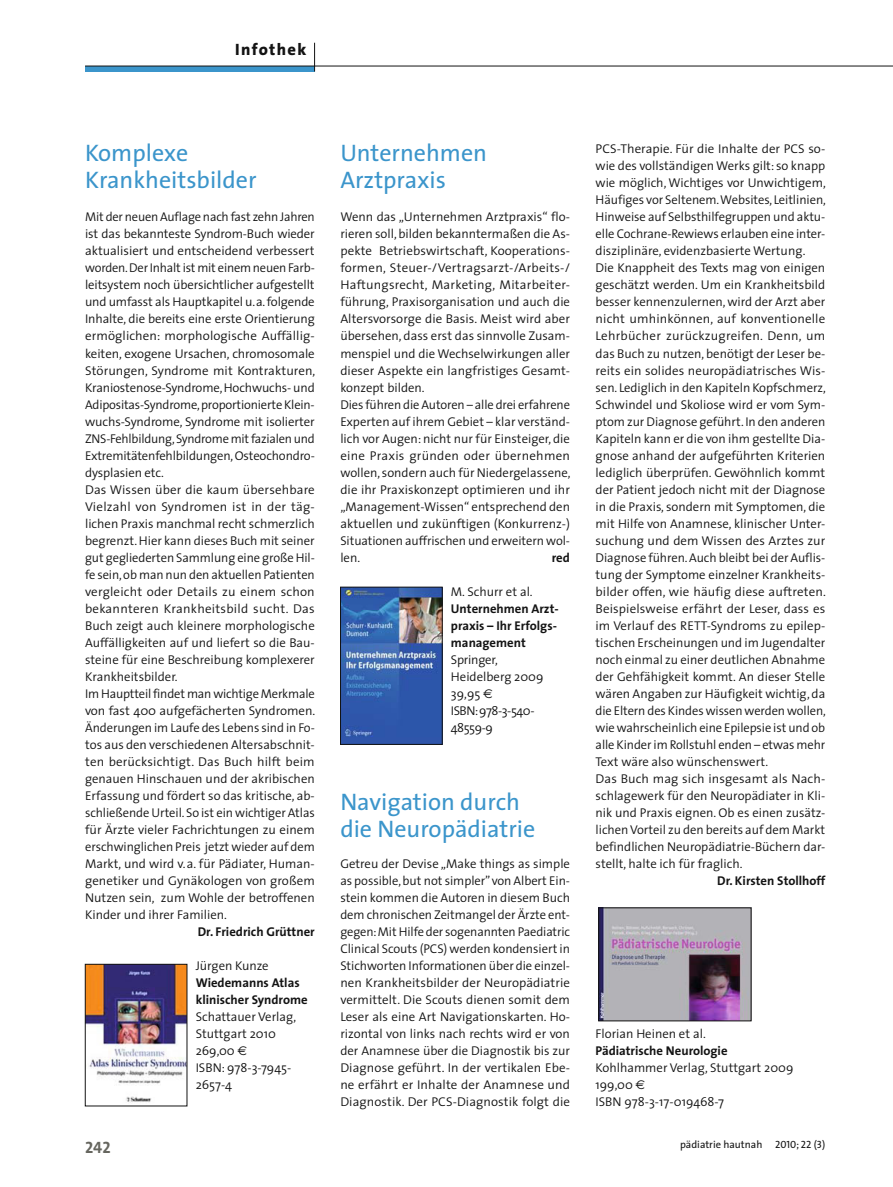
<style>
.page{position:relative;width:893px;height:1187px;background:#fff}
.page>*{position:absolute;margin:0;border:0;box-sizing:border-box;transform-origin:0 0}
.t1{font:24px/27px "The Sans";color:#3b95cb}
.t2{font:800 16.5px "The Sans";letter-spacing:.08em;color:#131313}
.t3{font:16.5px "The Sans Bold Caps";color:#66665f}
.t4{font:300 12.75px/17px "The Sans";color:#131313}
.t5{font:700 12.75px/17px "The Sans";color:#131313}
.t6{font:300 12.75px/17px "The Sans";letter-spacing:-.02em;color:#131313}
.t7{font:10.5px "The Sans";color:#131313}
.s1{font-family:"The Sans Caps"}
</style>
<div class="page">
<div style="left:85px;top:66px;width:230px;height:5px;background:#3b95cb"></div>
<hr style="left:85px;top:66px;width:807px;height:1px;background:#131313">
<svg style="left:314px;top:43px;width:1px;height:28px"></svg>
<img style="left:600px;top:909px;width:149px;height:110px">
<div style="left:598px;top:907px;width:153px;height:114px;border:1px solid #131313"></div>
<img style="left:87px;top:966px;width:98px;height:137px">
<div style="left:85px;top:964px;width:102px;height:142px;border:1px solid #131313"></div>
<img style="left:342px;top:589px;width:98px;height:153px">
<div style="left:340px;top:587px;width:102px;height:157px;border:1px solid #131313"></div>
<p class="t2" style="left:235px;top:42px;width:73px">Infothek</p>
<h1 class="t1" style="left:85px;top:141px;width:173px">Komplexe<br>Krankheitsbilder</h1>
<p class="t4" style="left:85px;top:210px;width:232px">Mit der neuen Auflage nach fast zehn Jahren ist das bekannteste Syndrom-Buch wieder aktualisiert und entscheidend verbessert worden. Der Inhalt ist mit einem neuen Farb&shy;leitsystem noch übersichtlicher aufgestellt und umfasst als Hauptkapitel u. a. folgende Inhalte, die bereits eine erste Orientierung ermöglichen: morphologische Auffällig&shy;keiten, exogene Ursachen, chromosomale Störungen, Syndrome mit Kontrakturen, Kraniostenose-Syndrome, Hochwuchs- und Adipositas-Syndrome, proportionierte Klein&shy;wuchs-Syndrome, Syndrome mit isolierter ZNS-Fehlbildung, Syndrome mit fazialen und Extremitätenfehlbildungen, Osteochondro&shy;dysplasien etc.<br>Das Wissen über die kaum übersehbare Vielzahl von Syndromen ist in der täg&shy;lichen Praxis manchmal recht schmerzlich begrenzt. Hier kann dieses Buch mit seiner gut gegliederten Sammlung eine große Hil&shy;fe sein, ob man nun den aktuellen Patienten vergleicht oder Details zu einem schon bekannteren Krankheitsbild sucht. Das Buch zeigt auch kleinere morphologische Auffälligkeiten auf und liefert so die Bau&shy;steine für eine Beschreibung komplexerer Krankheitsbilder.<br>Im Hauptteil findet man wichtige Merkmale von fast 400 aufgefächerten Syndromen.<br>Änderungen im Laufe des Lebens sind in Fo&shy;tos aus den verschiedenen Altersabschnit&shy;ten berücksichtigt. Das Buch hilft beim genauen Hinschauen und der akribischen Erfassung und fördert so das kritische, ab&shy;schließende Urteil. So ist ein wichtiger Atlas für Ärzte vieler Fachrichtungen zu einem erschwinglichen Preis jetzt wieder auf dem Markt, und wird v. a. für Pädiater, Human&shy;genetiker und Gynäkologen von großem Nutzen sein, zum Wohle der betroffenen Kinder und ihrer Familien.</p>
<p class="t5" style="left:198px;top:924px;width:118px">Dr. Friedrich Grüttner</p>
<p class="t4" style="left:196px;top:958px;width:74px">Jürgen Kunze</p>
<p class="t5" style="left:196px;top:975px;width:113px">Wiedemanns Atlas klinischer Syndrome</p>
<p class="t4" style="left:196px;top:1009px;width:102px">Schattauer Verlag,<br>Stuttgart 2010<br>269,00<br>ISBN: 978-3-7945-<br>2657-4</p>
<p class="t3" style="left:85px;top:1136px;width:27px">242</p>
<h1 class="t1" style="left:340px;top:141px;width:148px">Unternehmen<br>Arztpraxis</h1>
<p class="t4" style="left:340px;top:210px;width:232px">Wenn das „Unternehmen Arztpraxis“ flo&shy;rieren soll, bilden bekanntermaßen die As&shy;pekte Betriebswirtschaft, Kooperations&shy;formen, Steuer-/Vertragsarzt-/Arbeits-/ Haftungsrecht, Marketing, Mitarbeiter&shy;führung, Praxisorganisation und auch die Altersvorsorge die Basis. Meist wird aber übersehen, dass erst das sinnvolle Zusam&shy;menspiel und die Wechselwirkungen aller dieser Aspekte ein langfristiges Gesamt&shy;konzept bilden.<br>Dies führen die Autoren – alle drei erfahrene Experten auf ihrem Gebiet – klar verständ&shy;lich vor Augen: nicht nur für Einsteiger, die eine Praxis gründen oder übernehmen wollen, sondern auch für Niedergelassene, die ihr Praxiskonzept optimieren und ihr „Management-Wissen“ entsprechend den aktuellen und zukünftigen (Konkurrenz-)<br>Situationen auffrischen und erweitern wol&shy;len.</p>
<p class="t5" style="left:552px;top:550px;width:20px">red</p>
<p class="t4" style="left:451px;top:584px;width:83px">M. Schurr et al.</p>
<p class="t5" style="left:451px;top:601px;width:109px">Unternehmen Arzt&shy;praxis – Ihr Erfolgs&shy;management</p>
<p class="t6" style="left:451px;top:652px;width:94px">Springer,<br>Heidelberg 2009<br>39,95<br>ISBN: 978-3-540-<br>48559-9</p>
<h1 class="t1" style="left:340px;top:790px;width:196px">Navigation durch die Neuropädiatrie</h1>
<p class="t4" style="left:340px;top:856px;width:231px;text-align:justify">Getreu der Devise „Make things as simple as possible, but not simpler” von Albert Ein&shy;stein kommen die Autoren in diesem Buch dem chronischen Zeitmangel der Ärzte ent&shy;gegen: Mit Hilfe der sogenannten Paediatric Clinical Scouts (PCS) werden kondensiert in Stichworten Informationen über die einzel&shy;nen Krankheitsbilder der Neuropädiatrie vermittelt. Die Scouts dienen somit dem Leser als eine Art Navigationskarten. Ho&shy;rizontal von links nach rechts wird er von der Anamnese über die Diagnostik bis zur Diagnose geführt. In der vertikalen Ebe&shy;ne erfährt er Inhalte der Anamnese und Diagnostik. Der PCS-Diagnostik folgt die</p>
<p class="t4" style="left:595px;top:142px;width:232px">PCS-Therapie. Für die Inhalte der PCS so&shy;wie des vollständigen Werks gilt: so knapp wie möglich, Wichtiges vor Unwichtigem, Häufiges vor Seltenem. Websites, Leitlinien, Hinweise auf Selbsthilfegruppen und aktu&shy;elle Cochrane-Rewiews erlauben eine inter&shy;disziplinäre, evidenzbasierte Wertung.<br>Die Knappheit des Texts mag von einigen geschätzt werden. Um ein Krankheitsbild besser kennenzulernen, wird der Arzt aber nicht umhinkönnen, auf konventionelle Lehrbücher zurückzugreifen. Denn, um das Buch zu nutzen, benötigt der Leser be&shy;reits ein solides neuropädiatrisches Wis&shy;sen. Lediglich in den Kapiteln Kopfschmerz, Schwindel und Skoliose wird er vom Sym&shy;ptom zur Diagnose geführt. In den anderen Kapiteln kann er die von ihm gestellte Dia&shy;gnose anhand der aufgeführten Kriterien lediglich überprüfen. Gewöhnlich kommt der Patient jedoch nicht mit der Diagnose in die Praxis, sondern mit Symptomen, die mit Hilfe von Anamnese, klinischer Unter&shy;suchung und dem Wissen des Arztes zur Diagnose führen. Auch bleibt bei der Auflis&shy;tung der Symptome einzelner Krankheits&shy;bilder offen, wie häufig diese auftreten.<br>Beispielsweise erfährt der Leser, dass es im Verlauf des RETT-Syndroms zu epilep&shy;tischen Erscheinungen und im Jugendalter noch einmal zu einer deutlichen Abnahme der Gehfähigkeit kommt. An dieser Stelle wären Angaben zur Häufigkeit wichtig, da die Eltern des Kindes wissen werden wollen, wie wahrscheinlich eine Epilepsie ist und ob alle Kinder im Rollstuhl enden – etwas mehr Text wäre also wünschenswert.<br>Das Buch mag sich insgesamt als Nach&shy;schlagewerk für den Neuropädiater in Kli&shy;nik und Praxis eignen. Ob es einen zusätz&shy;lichen Vorteil zu den bereits auf dem Markt befindlichen Neuropädiatrie-Büchern dar&shy;stellt, halte ich für fraglich.</p>
<p class="t5" style="left:717px;top:873px;width:110px">Dr. Kirsten Stollhoff</p>
<p class="t4" style="left:595px;top:1026px;width:112px">Florian Heinen et al.</p>
<p class="t5" style="left:595px;top:1043px;width:133px">Pädiatrische Neurologie</p>
<p class="t4" style="left:595px;top:1060px;width:199px">Kohlhammer Verlag, Stuttgart 2009<br>199,00<br>ISBN 978-3-17-019468-7</p>
<p class="t7" style="left:680px;top:1140px;width:147px">pädiatrie hautnah <span class="s1">2010; 22 (3)</span></p>
</div>
